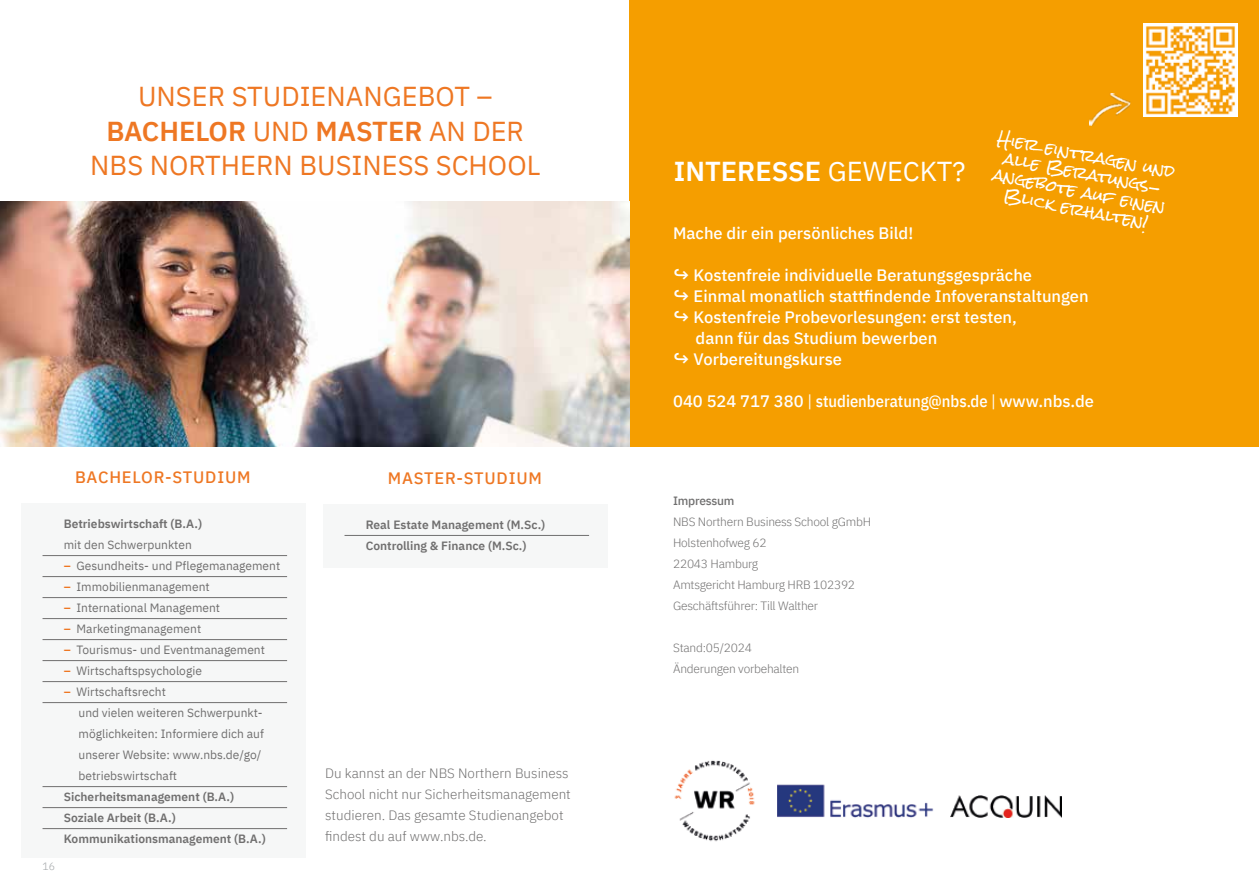
<style>
.page{position:relative;width:1259px;height:893px;background:#fff}
.page>*{position:absolute;margin:0;border:0;box-sizing:border-box;transform-origin:0 0}
.t1{font:27.3px/34.2px "IBM Plex Sans";color:#ee7723;text-align:center}
.t2{font:600 27.3px "IBM Plex Sans";color:#fff}
.t3{font:500 16.5px "IBM Plex Sans";color:#fff}
.t4{font:500 16.5px "IBM Plex Sans";letter-spacing:.05em;color:#ee7723}
.t5{font:15.45px/18.3px "Rock Salt Pro";color:#fff;text-align:center}
.t6{font:300 13.5px/21px "IBM Plex Sans";color:#706f6f}
.t7{font:12px/21px "IBM Plex Sans";color:#706f6f}
.t8{font:600 12px/21px "IBM Plex Sans";color:#706f6f}
.t9{font:300 12px/21px "IBM Plex Sans";letter-spacing:-.02em;color:#706f6f}
.t10{font:500 12px "IBM Plex Sans";letter-spacing:-.02em;color:#706f6f}
.t11{font:300 10.5px "IBM Plex Sans";color:#a1a5a7}
.s1{font-weight:600}
.s2{font-weight:600;color:#ee7723}
.s3{font-weight:400}
.s4{font-size:19.5px}
.s5{font-family:"IBM Plex Sans Cond";font-weight:400}
.s6{font-family:"IBM Plex Sans Cond"}
</style>
<div class="page">
<img style="left:674px;top:760px;width:81px;height:82px">
<img style="left:777px;top:784px;width:157px;height:34px">
<img style="left:950px;top:795px;width:112px;height:23px">
<div style="left:629px;top:0;width:630px;height:446px;background:#f59e00"></div>
<img style="left:1089px;top:93px;width:41px;height:33px">
<img style="left:1143px;top:23px;width:94px;height:94px">
<img style="left:0;top:202px;width:629px;height:244px">
<div style="left:21px;top:504px;width:285px;height:354px;background:#f6f7f7"></div>
<hr style="left:43px;top:555px;width:244px;height:1px;background:#706f6f">
<hr style="left:43px;top:576px;width:244px;height:1px;background:#706f6f">
<hr style="left:43px;top:597px;width:244px;height:1px;background:#706f6f">
<hr style="left:43px;top:618px;width:244px;height:1px;background:#706f6f">
<hr style="left:43px;top:639px;width:244px;height:1px;background:#706f6f">
<hr style="left:43px;top:660px;width:244px;height:1px;background:#706f6f">
<hr style="left:43px;top:681px;width:244px;height:1px;background:#706f6f">
<hr style="left:43px;top:702px;width:244px;height:1px;background:#706f6f">
<hr style="left:43px;top:786px;width:244px;height:1px;background:#706f6f">
<hr style="left:43px;top:807px;width:244px;height:1px;background:#706f6f">
<hr style="left:43px;top:828px;width:244px;height:1px;background:#706f6f">
<div style="left:323px;top:504px;width:285px;height:64px;background:#f6f7f7"></div>
<hr style="left:344px;top:535px;width:245px;height:1px;background:#706f6f">
<h1 class="t1" style="left:90px;top:77px;width:452px">UNSER STUDIENANGEBOT –<br><span class="s1">BACHELOR</span> UND <span class="s1">MASTER</span> AN DER<br>NBS NORTHERN BUSINESS SCHOOL</h1>
<h2 class="t4" style="left:75px;top:464px;width:177px">BACHELOR-STUDIUM</h2>
<h2 class="t4" style="left:388px;top:465px;width:156px">MASTER-STUDIUM</h2>
<p class="t11" style="left:43px;top:859px;width:14px">16</p>
<p class="t8" style="left:64px;top:512px;width:140px">Betriebswirtschaft (B.A.)</p>
<p class="t7" style="left:64px;top:533px;width:129px">mit den Schwerpunkten</p>
<p class="t7" style="left:64px;top:554px;width:218px"><span class="s2">–</span> Gesundheits- und Pflegemanagement</p>
<p class="t7" style="left:64px;top:575px;width:147px"><span class="s2">–</span> Immobilienmanagement</p>
<p class="t7" style="left:64px;top:596px;width:158px"><span class="s2">–</span> International Management</p>
<p class="t7" style="left:64px;top:617px;width:139px"><span class="s2">–</span> Marketingmanagement</p>
<p class="t7" style="left:64px;top:638px;width:203px"><span class="s2">–</span> Tourismus- und Eventmanagement</p>
<p class="t7" style="left:64px;top:659px;width:140px"><span class="s2">–</span> Wirtschaftspsychologie</p>
<p class="t7" style="left:79px;top:680px;width:187px;text-indent:-15px"><span class="s2">–</span> Wirtschaftsrecht<br>und vielen weiteren Schwerpunkt&shy;möglichkeiten: Informiere dich auf unserer Website: www.nbs.de/go/ betriebswirtschaft</p>
<p class="t8" style="left:64px;top:785px;width:203px">Sicherheitsmanagement (B.A.)<br>Soziale Arbeit (B.A.)<br>Kommunikationsmanagement (B.A.)</p>
<p class="t8" style="left:366px;top:513px;width:181px">Real Estate Management (M.Sc.)<br>Controlling &amp; Finance (M.Sc.)</p>
<p class="t6" style="left:325px;top:761px;width:247px">Du kannst an der NBS Northern Business School nicht nur Sicherheitsmanagement studieren. Das gesamte Studienangebot findest du auf www.nbs.de.</p>
<p class="t5" style="left:999px;top:130px;width:182px;rotate:11deg">Hier eintragen und alle Beratungs&shy;angebote auf einen<br>Blick erhalten!</p>
<h1 class="t2" style="left:674px;top:150px;width:293px">INTERESSE <span class="s3">GEWECKT?</span></h1>
<h2 class="t3" style="left:673px;top:220px;width:242px">Mache dir ein persönliches Bild!</h2>
<h2 class="t3" style="left:673px;top:262px;width:360px"><span class="s4">↪</span> Kostenfreie individuelle Beratungsgespräche</h2>
<h2 class="t3" style="left:673px;top:283px;width:417px"><span class="s4">↪</span> Einmal monatlich stattfindende Infoveranstaltungen</h2>
<h2 class="t3" style="left:673px;top:304px;width:345px"><span class="s4">↪</span> Kostenfreie Probevorlesungen: erst testen,</h2>
<h2 class="t3" style="left:695px;top:325px;width:243px">dann für das Studium bewerben</h2>
<h2 class="t3" style="left:673px;top:346px;width:170px"><span class="s4">↪</span> Vorbereitungskurse</h2>
<h2 class="t3" style="left:673px;top:388px;width:422px">040 524 717 380 <span class="s5">|</span> <span class="s6">studienberatung@nbs.de</span> <span class="s5">|</span> www.nbs.de</h2>
<p class="t10" style="left:673px;top:491px;width:63px">Impressum</p>
<p class="t9" style="left:673px;top:510px;width:200px">NBS Northern Business School gGmbH<br>Holstenhofweg 62<br>22043 Hamburg<br>Amtsgericht Hamburg HRB 102392<br>Geschäftsführer: Till Walther</p>
<p class="t9" style="left:673px;top:636px;width:128px">Stand:05/2024<br>Änderungen vorbehalten</p>
</div>
